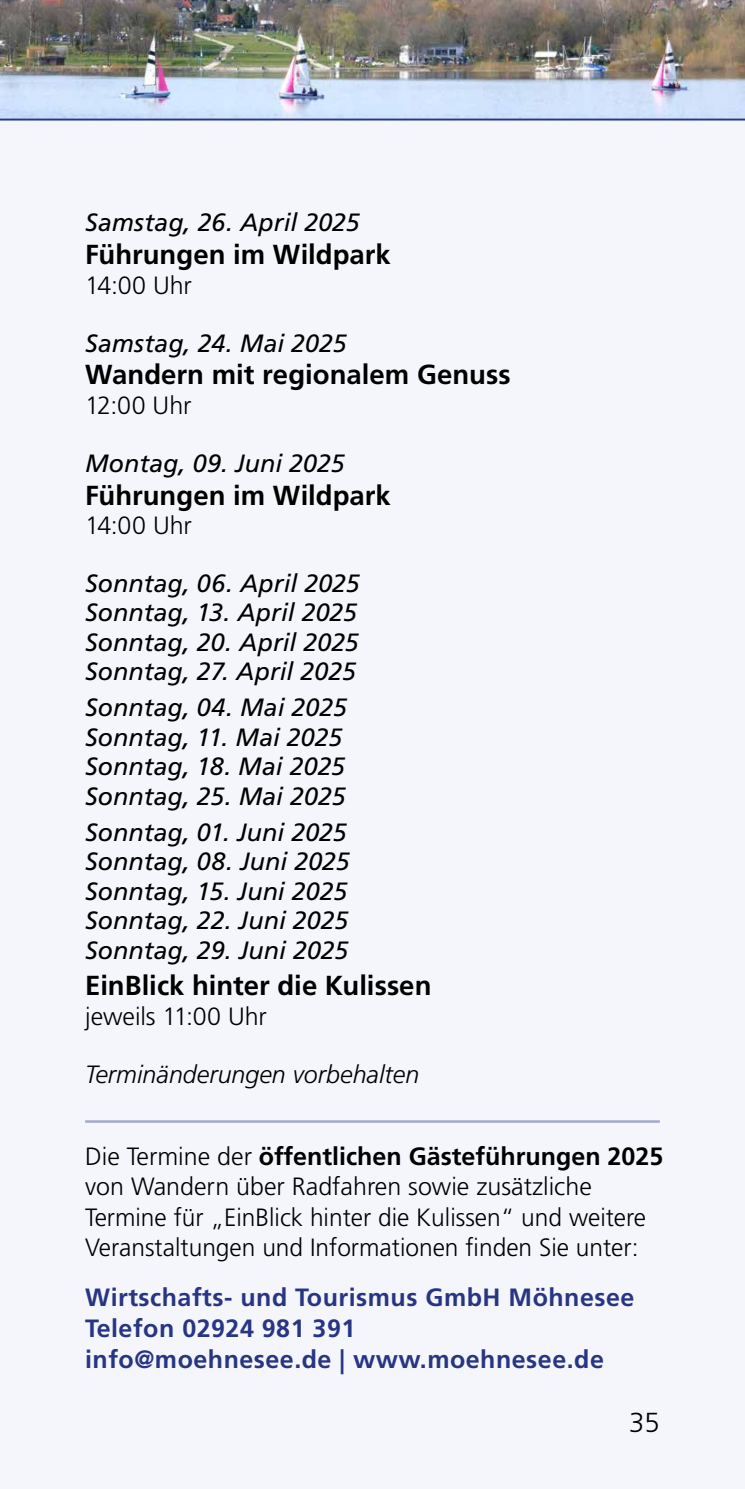
<style>
.page{position:relative;width:745px;height:1489px;background:#fff}
.page>*{position:absolute;margin:0;border:0;box-sizing:border-box;transform-origin:0 0}
.t1{font:700 27.5px "Frutiger LT Std";color:#000}
.t2{font:300 27.5px "Frutiger LT Std";color:#000}
.t3{font:italic 25px/29.5px "Frutiger LT Std";color:#000;text-align:justify}
.t4{font:300 25px/30px "Frutiger LT Std";color:#000}
.t5{font:700 25px/31px "Frutiger LT Std";letter-spacing:.02em;color:#283583}
.t6{font:italic 300 25px "Frutiger LT Std";color:#000}
.s1{font-weight:700}
</style>
<div class="page">
<img style="left:0;top:0;width:744px;height:118px">
<div style="left:0;top:118px;width:744px;height:1370px;background:#f4f6fb"></div>
<hr style="left:0;top:119px;width:744px;height:1px;background:#283583">
<hr style="left:85px;top:1120px;width:574px;height:2px;background:#283583">
<p class="t3" style="left:85px;top:208px;width:276px">Samstag, 26. April 2025</p>
<p class="t1" style="left:85px;top:239px;width:307px">Führungen im Wildpark</p>
<p class="t4" style="left:85px;top:270px;width:108px">14:00 Uhr</p>
<p class="t3" style="left:85px;top:328px;width:263px">Samstag, 24. Mai 2025</p>
<p class="t1" style="left:85px;top:359px;width:427px">Wandern mit regionalem Genuss</p>
<p class="t4" style="left:85px;top:390px;width:108px">12:00 Uhr</p>
<p class="t3" style="left:85px;top:448px;width:261px">Montag, 09. Juni 2025</p>
<p class="t1" style="left:85px;top:479px;width:307px">Führungen im Wildpark</p>
<p class="t4" style="left:85px;top:510px;width:108px">14:00 Uhr</p>
<p class="t3" style="left:85px;top:568px;width:276px">Sonntag, 06. April 2025<br>Sonntag, 13. April 2025<br>Sonntag, 20. April 2025<br>Sonntag, 27. April 2025</p>
<p class="t3" style="left:85px;top:693px;width:263px;text-align:left">Sonntag, 04. Mai 2025<br>Sonntag, 11. Mai 2025<br>Sonntag, 18. Mai 2025<br>Sonntag, 25. Mai 2025</p>
<p class="t3" style="left:85px;top:817px;width:266px">Sonntag, 01. Juni 2025<br>Sonntag, 08. Juni 2025<br>Sonntag, 15. Juni 2025<br>Sonntag, 22. Juni 2025<br>Sonntag, 29. Juni 2025</p>
<p class="t1" style="left:85px;top:969px;width:347px">EinBlick hinter die Kulissen</p>
<p class="t4" style="left:85px;top:1001px;width:183px">jeweils 11:00 Uhr</p>
<p class="t6" style="left:85px;top:1060px;width:335px">Terminänderungen vorbehalten</p>
<p class="t4" style="left:85px;top:1142px;width:579px">Die Termine der <span class="s1">öffentlichen Gästeführungen 2025 </span>von Wandern über Radfahren sowie zusätzliche Termine für „EinBlick hinter die Kulissen“ und weitere Veranstaltungen und Informationen finden Sie unter:</p>
<p class="t5" style="left:85px;top:1281px;width:550px">Wirtschafts- und Tourismus GmbH Möhnesee<br>Telefon 02924 981 391<br>info@moehnesee.de | www.moehnesee.de</p>
<p class="t2" style="left:628px;top:1406px;width:32px">35</p>
</div>
